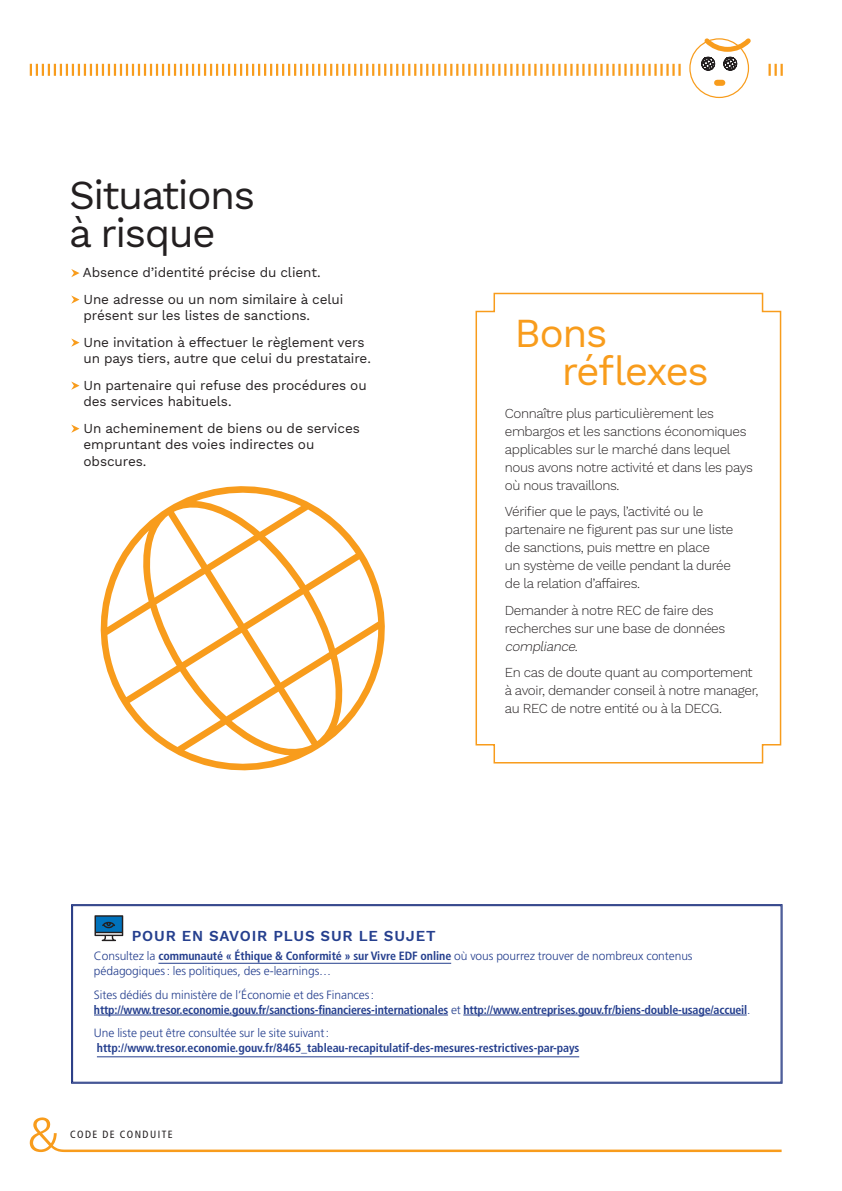
<style>
.page{position:relative;width:842px;height:1191px;background:#fff}
.page>*{position:absolute;margin:0;border:0;box-sizing:border-box;transform-origin:0 0}
.t1{font:40.5px/37.5px "Work Sans";letter-spacing:-.035em;color:#231f20}
.t2{font:40.5px/37.5px "Work Sans";letter-spacing:-.04em;color:#f89c1c}
.t3{font:600 15px "Work Sans";letter-spacing:.055em;color:#253f8e}
.t4{font:300 13.5px/18px "Work Sans";letter-spacing:-.025em;color:#231f20}
.t5{font:13.5px/26.5px "Work Sans";letter-spacing:-.005em;color:#231f20}
.t6{font:700 condensed 12px/15px "Frutiger";letter-spacing:-.015em;color:#253f8e}
.t7{font:300 12px/15px "Frutiger";letter-spacing:-.005em;color:#253f8e}
.t8{font:condensed 10.5px "Frutiger";letter-spacing:.135em;color:#231f20}
.s1{font-style:italic}
.s2{font-weight:700;font-stretch:condensed}
.s3{font-weight:300;font-stretch:normal}
</style>
<div class="page">
<svg style="left:475px;top:292px;width:307px;height:472px"></svg>
<svg style="left:71px;top:904px;width:712px;height:180px"></svg>
<div style="left:72px;top:905px;width:709px;height:177px;border:1px solid #182d7c"></div>
<svg style="left:95px;top:915px;width:28px;height:26px"></svg>
<svg style="left:30px;top:38px;width:753px;height:48px"></svg>
<svg style="left:71px;top:269px;width:9px;height:8px"></svg>
<svg style="left:71px;top:295px;width:9px;height:9px"></svg>
<svg style="left:71px;top:338px;width:9px;height:9px"></svg>
<svg style="left:71px;top:381px;width:9px;height:9px"></svg>
<svg style="left:71px;top:424px;width:9px;height:9px"></svg>
<svg style="left:100px;top:486px;width:285px;height:285px"></svg>
<svg style="left:30px;top:1117px;width:752px;height:35px"></svg>
<h1 class="t1" style="left:69px;top:178px;width:187px">Situations à risque</h1>
<p class="t5" style="left:83px;top:260px;width:262px">Absence d’identité précise du client.<br>Une adresse ou un nom similaire à celui</p>
<p class="t5" style="left:83px;top:303px;width:282px">présent sur les listes de sanctions.<br>Une invitation à effectuer le règlement vers</p>
<p class="t5" style="left:83px;top:346px;width:289px">un pays tiers, autre que celui du prestataire.<br>Un partenaire qui refuse des procédures ou</p>
<p class="t5" style="left:83px;top:389px;width:278px">des services habituels.<br>Un acheminement de biens ou de services</p>
<p class="t5" style="left:83px;top:437px;width:232px;line-height:16.5px">empruntant des voies indirectes ou obscures.</p>
<h1 class="t2" style="left:562px;top:316px;width:148px;text-indent:-47px">Bons réflexes</h1>
<p class="t4" style="left:505px;top:405px;width:249px">Connaître plus particulièrement les embargos et les sanctions économiques applicables sur le marché dans lequel nous avons notre activité et dans les pays où nous travaillons.</p>
<p class="t4" style="left:505px;top:503px;width:230px">Vérifier que le pays, l’activité ou le partenaire ne figurent pas sur une liste de sanctions, puis mettre en place<br>un système de veille pendant la durée de la relation d’affaires.</p>
<p class="t4" style="left:505px;top:601px;width:222px">Demander à notre REC de faire des recherches sur une base de données <span class="s1">compliance</span>.</p>
<p class="t4" style="left:505px;top:664px;width:255px">En cas de doute quant au comportement à avoir, demander conseil à notre manager, au REC de notre entité ou à la DECG.</p>
<p class="t3" style="left:132px;top:927px;width:305px">POUR EN SAVOIR PLUS SUR LE SUJET</p>
<p class="t7" style="left:94px;top:948px;width:600px">Consultez la <span class="s2">communauté « Éthique &amp; Conformité » sur Vivre EDF online</span> où vous pourrez trouver de nombreux contenus pédagogiques: les politiques, des e-learnings…</p>
<p class="t6" style="left:94px;top:987px;width:658px"><span class="s3">Sites dédiés du ministère de l’Économie et des Finances:<br></span>http://www.tresor.economie.gouv.fr/sanctions-financieres-internationales <span class="s3">et</span> http://www.entreprises.gouv.fr/biens-double-usage/accueil<span class="s3">.</span></p>
<p class="t7" style="left:94px;top:1025px;width:237px">Une liste peut être consultée sur le site suivant:</p>
<p class="t6" style="left:97px;top:1040px;width:484px">http://www.tresor.economie.gouv.fr/8465_tableau-recapitulatif-des-mesures-restrictives-par-pays</p>
<p class="t8" style="left:70px;top:1128px;width:104px">CODE DE CONDUITE</p>
</div>
